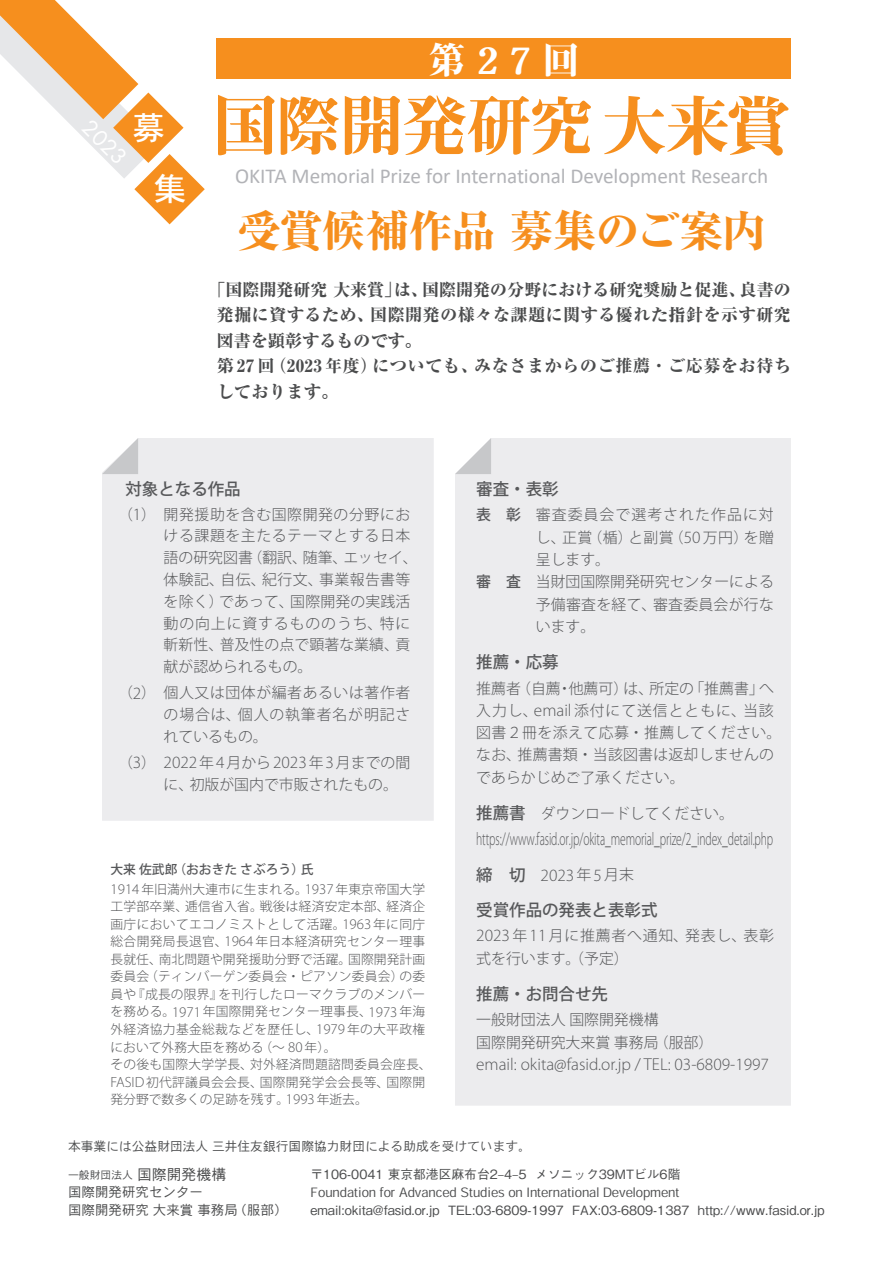
<style>
.page{position:relative;width:893px;height:1263px;background:#fff}
.page>*{position:absolute;margin:0;border:0;box-sizing:border-box;transform-origin:0 0}
.t1{font:64.8px "Midashi Min Pr 6 N MA31";letter-spacing:-.025em;color:#f68f1e}
.t2{font:800 43.65px "Ryumin Pr 6 N";letter-spacing:-.015em;color:#f68f1e}
.t3{font:37.2px "Midashi Min Pr 6 N MA31";color:#fff}
.t4{font:32.4px/60.6px "Heisei Kaku Go Std W5";color:#fff}
.t5{font:21.3px "Calibri";letter-spacing:-.01em;color:#b2b3b7}
.t6{font:21.3px "Futura";color:#fff}
.t7{font:300 18.3px "Myriad Pro";letter-spacing:-.01em;color:#57585a;scale:.63 1}
.t8{font:300 17.25px "Myriad Pro";color:#57585a}
.t9{font:800 16.95px/25.5px "Ryumin Pr 6 N";letter-spacing:.03em;color:#4b4c4d}
.t10{font:500 16.5px "Koz Go Pr 6 N";color:#57585a}
.t11{font:300 14.85px/21.8px "Koz Go Pr 6 N";letter-spacing:.015em;color:#57585a}
.t12{font:300 14.85px/22.4px "Koz Go Pr 6 N";letter-spacing:.05em;color:#57585a}
.t13{font:300 14.85px "Koz Go Pr 6 N";letter-spacing:.07em;color:#57585a}
.t14{font:13.5px/18.1px "Heisei Kaku Go Std W3";color:#4b4c4d}
.t15{font:300 12.75px/17.5px "Koz Go Pr 6 N";letter-spacing:.02em;color:#57585a}
.t16{font:500 12.75px "Gothic BBB Pr 6 N";color:#4b4c4d}
.t17{font:12.75px "Heisei Kaku Go Std W3";color:#4b4c4d}
.t18{font:10.8px "Heisei Kaku Go Std W3";color:#4b4c4d}
.s1{font-family:"Century Old Style";font-weight:700}
.s2{font-family:"Myriad Pro";font-size:17.25px}
.s3{font-weight:500}
.s4{font-weight:500;font-size:16.5px}
.s5{font-family:"Koz Go Pr 6 N";font-weight:500;font-size:16.5px}
.s6{font-family:"Koz Go Pr 6 N";font-size:14.85px}
.s7{font-family:"Myriad Pro";font-size:14.85px}
.s8{font-size:14.85px}
</style>
<div class="page">
<div style="left:102px;top:438px;width:332px;height:383px;background:#ececee"></div>
<svg style="left:102px;top:438px;width:36px;height:36px"></svg>
<div style="left:455px;top:438px;width:336px;height:668px;background:#ececee"></div>
<svg style="left:455px;top:438px;width:36px;height:36px"></svg>
<svg style="left:0;top:0;width:205px;height:224px"></svg>
<div style="left:217px;top:38px;width:574px;height:41px;background:#f68f1e"></div>
<h3 class="t4" style="left:154px;top:98px;width:34px;text-indent:-21px">募集</h3>
<h3 class="t6" style="left:96px;top:114px;width:54px;rotate:45deg">2023</h3>
<h3 class="t3" style="left:428px;top:31px;width:153px">第 <span class="s1">2 7</span> 回</h3>
<h1 class="t1" style="left:213px;top:76px;width:580px">国際開発研究大来賞</h1>
<h3 class="t5" style="left:235px;top:161px;width:535px">OKITA Memorial Prize for International Development Research</h3>
<h2 class="t2" style="left:237px;top:196px;width:530px">受賞候補作品 募集のご案内</h2>
<p class="t9" style="left:217px;top:276px;width:576px;text-indent:-9px">「国際開発研究 大来賞」は、国際開発の分野における研究奨励と促進、良書の発掘に資するため、国際開発の様々な課題に関する優れた指針を示す研究図書を顕彰するものです。<br>第 27 回（2023 年度）についても、みなさまからのご推薦・ご応募をお待ちしております。</p>
<p class="t10" style="left:125px;top:480px;width:117px">対象となる作品</p>
<p class="t11" style="left:164px;top:504px;width:256px;text-indent:-46px">（<span class="s2">1</span>）　開発援助を含む国際開発の分野における課題を主たるテーマとする日本語の研究図書（翻訳、随筆、エッセイ、体験記、自伝、紀行文、事業報告書等を除く）であって、国際開発の実践活動の向上に資するもののうち、特に斬新性、普及性の点で顕著な業績、貢献が認められるもの。</p>
<p class="t11" style="left:164px;top:682px;width:248px;text-align:justify;text-indent:-46px">（<span class="s2">2</span>）　個人又は団体が編者あるいは著作者の場合は、個人の執筆者名が明記されているもの。</p>
<p class="t11" style="left:164px;top:752px;width:248px;text-indent:-46px">（<span class="s2">3</span>）　 <span class="s2">2022</span>年<span class="s2">4</span>月から<span class="s2">2023</span>年<span class="s2">3</span>月までの間に、初版が国内で市販されたもの。</p>
<p class="t10" style="left:476px;top:480px;width:84px">審査・表彰</p>
<p class="t13" style="left:476px;top:506px;width:299px"><span class="s3">表　彰　</span>審査委員会で選考された作品に対</p>
<p class="t11" style="left:536px;top:526px;width:240px">し、正賞（楯）と副賞（<span class="s2">50</span>万円）を贈</p>
<p class="t11" style="left:536px;top:549px;width:76px">呈します。</p>
<p class="t11" style="left:476px;top:571px;width:299px"><span class="s3">審　査　</span>当財団国際開発研究センターによる</p>
<p class="t11" style="left:536px;top:593px;width:240px">予備審査を経て、審査委員会が行な</p>
<p class="t11" style="left:536px;top:616px;width:61px">います。</p>
<p class="t10" style="left:476px;top:653px;width:84px">推薦・応募</p>
<p class="t11" style="left:476px;top:677px;width:306px;line-height:22.4px">推薦者（自薦・他薦可）は、所定の「推薦書」へ入力し、<span class="s2">email</span>添付にて送信とともに、当該図書２冊を添えて応募・推薦してください。なお、推薦書類・当該図書は返却しませんのであらかじめご了承ください。</p>
<p class="t11" style="left:476px;top:803px;width:259px"><span class="s4">推薦書</span>　ダウンロードしてください。</p>
<p class="t7" style="left:476px;top:828px;width:473px">https://www.fasid.or.jp/okita_memorial_prize/2_index_detail.php</p>
<p class="t8" style="left:476px;top:864px;width:159px"><span class="s5">締　切</span> 2023<span class="s6">年</span>5<span class="s6">月末</span></p>
<p class="t10" style="left:476px;top:901px;width:183px">受賞作品の発表と表彰式</p>
<p class="t12" style="left:476px;top:925px;width:299px"><span class="s2">2023</span>年<span class="s2">11</span>月に推薦者へ通知、発表し、表彰式を行います。（予定）</p>
<p class="t10" style="left:476px;top:985px;width:133px">推薦・お問合せ先</p>
<p class="t11" style="left:476px;top:1009px;width:239px;line-height:22.4px">一般財団法人国際開発機構<br>国際開発研究大来賞事務局（服部）</p>
<p class="t8" style="left:476px;top:1054px;width:294px">email: okita@fasid.or.jp / TEL: 03-6809-1997</p>
<p class="t15" style="left:111px;top:860px;width:316px;line-height:19.6px"><span class="s3">大来佐武郎（おおきたさぶろう）氏<br></span><span class="s7">1914</span>年旧満州大連市に生まれる。<span class="s7">1937</span>年東京帝国大学</p>
<p class="t15" style="left:111px;top:898px;width:323px">工学部卒業、逓信省入省。戦後は経済安定本部、経済企画庁においてエコノミストとして活躍。<span class="s7">1963</span>年に同庁総合開発局長退官、<span class="s7">1964</span>年日本経済研究センター理事長就任、南北問題や開発援助分野で活躍。国際開発計画委員会（ティンバーゲン委員会・ピアソン委員会）の委員や『成長の限界』を刊行したローマクラブのメンバーを務める。<span class="s7">1971</span>年国際開発センター理事長、<span class="s7">1973</span>年海外経済協力基金総裁などを歴任し、<span class="s7">1979</span>年の大平政権において外務大臣を務める（～ <span class="s7">80</span>年）。<br>その後も国際大学学長、対外経済問題諮問委員会座長、<br><span class="s7">FASID</span>初代評議員会会長、国際開発学会会長等、国際開発分野で数多くの足跡を残す。<span class="s7">1993</span>年逝去。</p>
<p class="t17" style="left:68px;top:1138px;width:464px">本事業には公益財団法人三井住友銀行国際協力財団による助成を受けています。</p>
<p class="t18" style="left:68px;top:1168px;width:160px">一般財団法人<span class="s8">国際開発機構</span></p>
<p class="t14" style="left:68px;top:1183px;width:221px">国際開発研究センター<br>国際開発研究大来賞事務局（服部）</p>
<p class="t16" style="left:310px;top:1163px;width:371px">〒106-0041 東京都港区麻布台2–4–5 メソニック39MTビル6階</p>
<p class="t17" style="left:310px;top:1183px;width:370px">Foundation for Advanced Studies on International Development</p>
<p class="t16" style="left:310px;top:1200px;width:516px">email:okita@fasid.or.jp TEL:03-6809-1997 FAX:03-6809-1387 http://www.fasid.or.jp</p>
</div>
